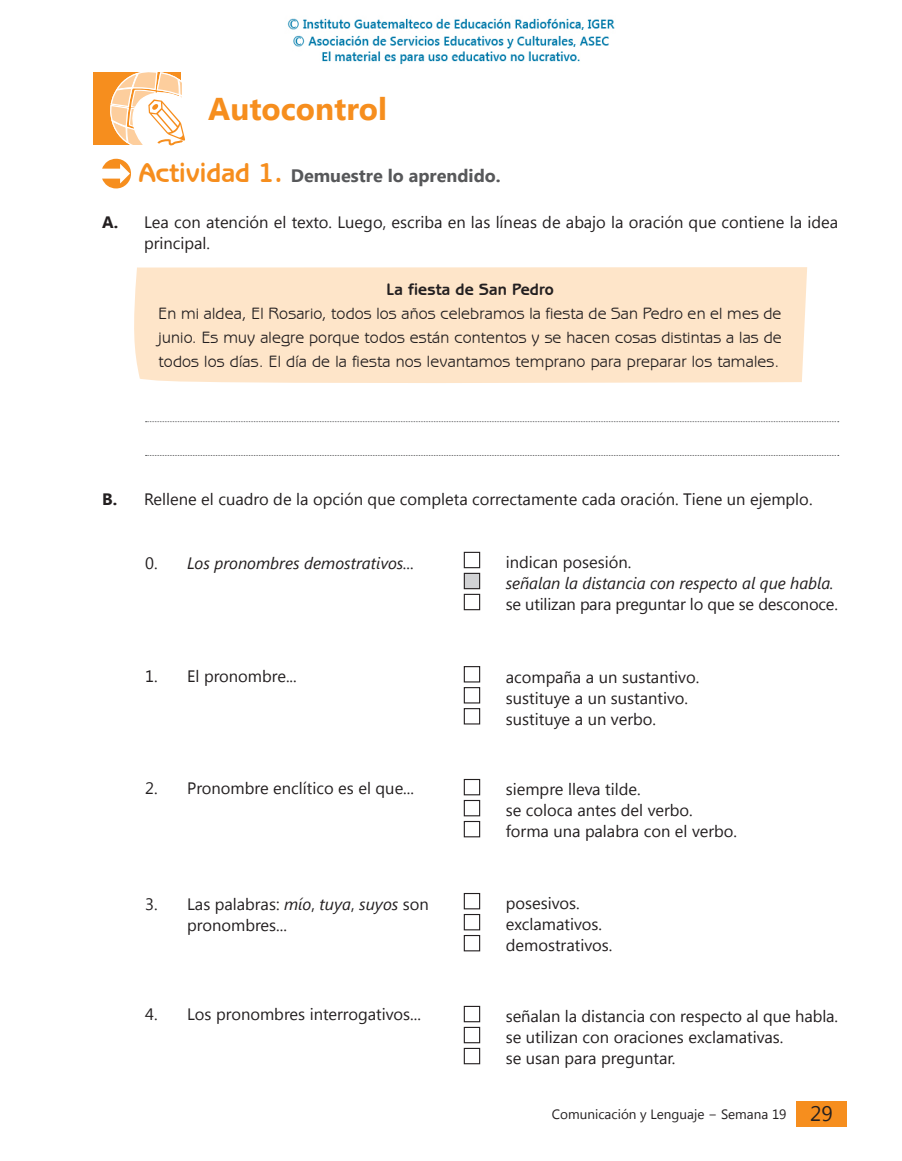
<style>
.page{position:relative;width:902px;height:1161px;background:#fff}
.page>*{position:absolute;margin:0;border:0;box-sizing:border-box;transform-origin:0 0}
.secciones{font:700 31.5px "Segoe UI";color:#f68e1e}
.ejercicio{font:700 18px "Segoe UI";color:#57585a}
.lista{font:16.5px/21px "Segoe UI";color:#231f20}
.Textos_Korinna_BT{font:16.5px/24px "Benguiat Gothic IT Cby BT";letter-spacing:.01em;color:#231f20;text-align:justify}
.lista2{font:16.5px/21px "Segoe UI";color:#231f20}
.lista-2{font:italic 16.5px "Segoe UI";letter-spacing:-.005em;color:#231f20}
.lista2-2{font:italic 16.5px "Segoe UI";color:#231f20}
.Textos_Korinna_BT-2{font:700 16.5px "Benguiat Gothic IT Cby BT";letter-spacing:.01em;color:#231f20}
.t1{font:13.5px "Segoe UI";color:#231f20}
.s1{font-family:"Benguiat Gothic IT Cby BT";font-size:27px;color:#f68e1e}
.s2{font-weight:700}
.s3{font-style:normal}
.s4{font-style:italic}
.s5{font-size:21px}
</style>
<div class="page">
<svg style="left:102px;top:159px;width:29px;height:29px"></svg>
<div style="left:134px;top:267px;width:673px;height:116px;background:#fee5c9"></div>
<svg style="left:145px;top:421px;width:693px;height:1px"></svg>
<svg style="left:145px;top:455px;width:693px;height:1px"></svg>
<div style="left:94px;top:72px;width:87px;height:73px;background:#f68e1e"></div>
<svg style="left:110px;top:72px;width:75px;height:74px"></svg>
<div style="left:463px;top:552px;width:17px;height:16px;border:1px solid #231f20"></div>
<div style="left:464px;top:573px;width:15px;height:16px;background:#d1d2d4"></div>
<div style="left:463px;top:573px;width:17px;height:16px;border:1px solid #231f20"></div>
<div style="left:463px;top:594px;width:17px;height:16px;border:1px solid #231f20"></div>
<div style="left:463px;top:666px;width:17px;height:16px;border:1px solid #231f20"></div>
<div style="left:463px;top:687px;width:17px;height:16px;border:1px solid #231f20"></div>
<div style="left:463px;top:708px;width:17px;height:16px;border:1px solid #231f20"></div>
<div style="left:463px;top:779px;width:17px;height:16px;border:1px solid #231f20"></div>
<div style="left:463px;top:800px;width:17px;height:16px;border:1px solid #231f20"></div>
<div style="left:463px;top:821px;width:17px;height:16px;border:1px solid #231f20"></div>
<div style="left:463px;top:893px;width:17px;height:16px;border:1px solid #231f20"></div>
<div style="left:463px;top:914px;width:17px;height:16px;border:1px solid #231f20"></div>
<div style="left:463px;top:935px;width:17px;height:16px;border:1px solid #231f20"></div>
<div style="left:463px;top:1006px;width:17px;height:16px;border:1px solid #231f20"></div>
<div style="left:463px;top:1027px;width:17px;height:16px;border:1px solid #231f20"></div>
<div style="left:463px;top:1048px;width:17px;height:16px;border:1px solid #231f20"></div>
<div style="left:796px;top:1101px;width:50px;height:25px;background:#f68e1e"></div>
<img style="left:287px;top:18px;width:328px;height:47px">
<p class="secciones" style="left:208px;top:86px;width:180px">Autocontrol</p>
<p class="ejercicio" style="left:138px;top:163px;width:363px"><span class="s1">Actividad 1.</span> Demuestre lo aprendido.</p>
<p class="lista" style="left:144px;top:211px;width:695px;text-indent:-42px"><span class="s2">A.</span> Lea con atención el texto. Luego, escriba en las líneas de abajo la oración que contiene la idea principal.</p>
<p class="Textos_Korinna_BT-2" style="left:386px;top:280px;width:168px">La fiesta de San Pedro</p>
<p class="Textos_Korinna_BT" style="left:159px;top:301px;width:624px">En mi aldea, El Rosario, todos los años celebramos la fiesta de San Pedro en el mes de junio. Es muy alegre porque todos están contentos y se hacen cosas distintas a las de todos los días. El día de la fiesta nos levantamos temprano para preparar los tamales.</p>
<p class="lista" style="left:102px;top:488px;width:712px"><span class="s2">B.</span> Rellene el cuadro de la opción que completa correctamente cada oración. Tiene un ejemplo.</p>
<p class="lista2-2" style="left:145px;top:552px;width:270px"><span class="s3">0.</span> Los pronombres demostrativos...</p>
<p class="lista" style="left:505px;top:551px;width:127px">indican posesión.</p>
<p class="lista-2" style="left:505px;top:572px;width:329px">señalan la distancia con respecto al que habla.</p>
<p class="lista" style="left:505px;top:593px;width:333px">se utilizan para preguntar lo que se desconoce.</p>
<p class="lista2" style="left:145px;top:665px;width:153px">1. El pronombre...</p>
<p class="lista" style="left:505px;top:665px;width:195px">acompaña a un sustantivo.</p>
<p class="lista" style="left:505px;top:686px;width:184px">sustituye a un sustantivo.</p>
<p class="lista" style="left:505px;top:707px;width:152px">sustituye a un verbo.</p>
<p class="lista2" style="left:145px;top:777px;width:270px">2. Pronombre enclítico es el que...</p>
<p class="lista" style="left:505px;top:778px;width:136px">siempre lleva tilde.</p>
<p class="lista" style="left:505px;top:799px;width:188px">se coloca antes del verbo.</p>
<p class="lista" style="left:505px;top:820px;width:233px">forma una palabra con el verbo.</p>
<p class="lista2" style="left:187px;top:893px;width:243px;text-indent:-42px">3. Las palabras: <span class="s4">mío</span>, <span class="s4">tuya</span>, <span class="s4">suyos</span> son pronombres...</p>
<p class="lista" style="left:505px;top:892px;width:76px">posesivos.</p>
<p class="lista" style="left:505px;top:913px;width:98px">exclamativos.</p>
<p class="lista" style="left:505px;top:934px;width:108px">demostrativos.</p>
<p class="lista2" style="left:145px;top:1003px;width:277px">4. Los pronombres interrogativos...</p>
<p class="lista" style="left:505px;top:1005px;width:334px">señalan la distancia con respecto al que habla.</p>
<p class="lista" style="left:505px;top:1026px;width:279px">se utilizan con oraciones exclamativas.</p>
<p class="lista" style="left:505px;top:1047px;width:171px">se usan para preguntar.</p>
<p class="t1" style="left:552px;top:1104px;width:282px">Comunicación y Lenguaje − Semana 19 <span class="s5">29</span></p>
</div>
